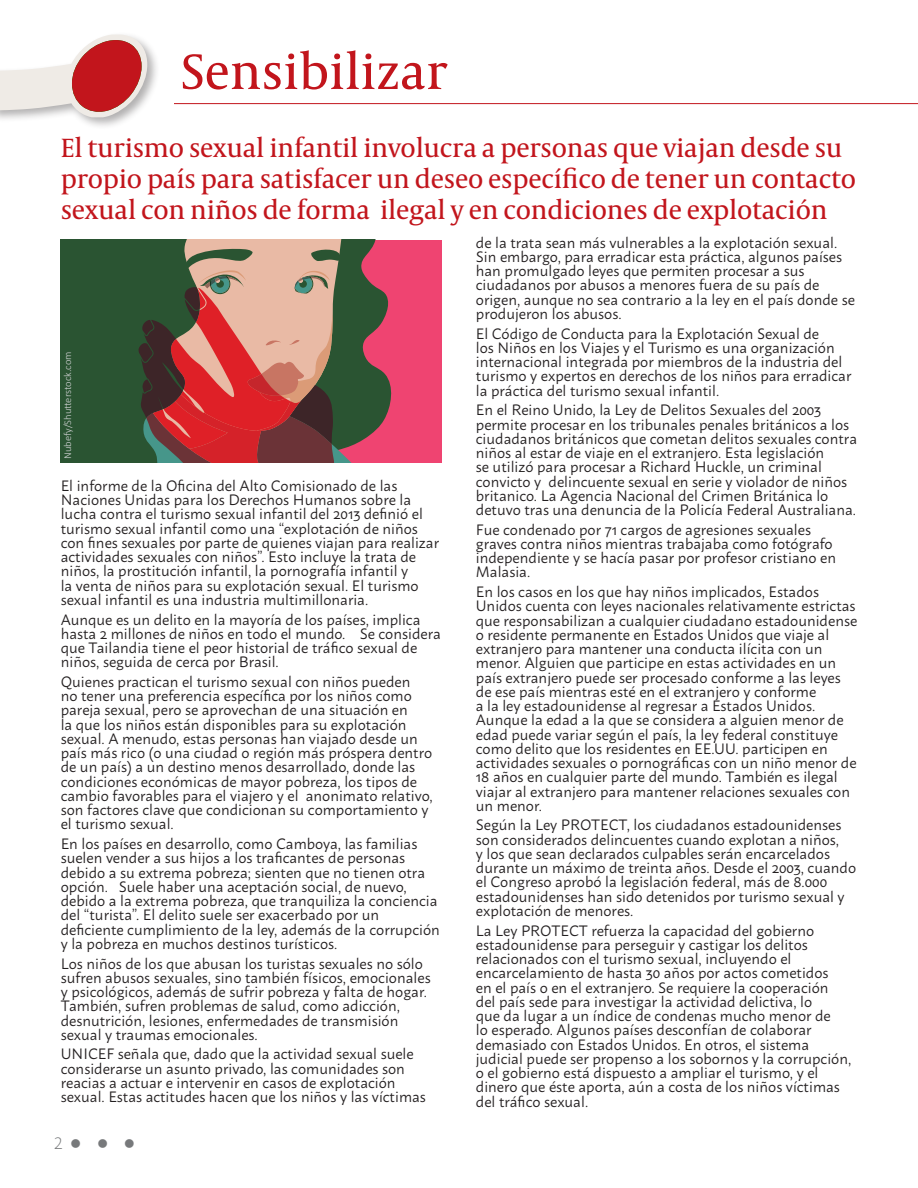
<style>
.page{position:relative;width:918px;height:1188px;background:#fff}
.page>*{position:absolute;margin:0;border:0;box-sizing:border-box;transform-origin:0 0}
.t1{font:51px "Capitolium News 2";color:#c2151c}
.t2{font:27px/31px "Capitolium News 2";letter-spacing:-.01em;color:#c2151c}
.t3{font:300 16.5px "Macho";color:#77797b}
.t4{font:15px/14.2px "Macho";color:#231f20}
.t5{font:300 10.5px "Calibri";color:#d1d3d4}
</style>
<div class="page">
<hr style="left:174px;top:103px;width:744px;height:1px;background:#c2151c">
<div style="left:0;top:31px;width:160px;height:99px;background:#231f20;opacity:.35"></div>
<svg style="left:0;top:35px;width:147px;height:82px"></svg>
<div style="left:61px;top:240px;width:381px;height:222px;background:#ef4471"></div>
<svg style="left:61px;top:240px;width:326px;height:222px;background:#7c5e4d"></svg>
<p class="t1" style="left:181px;top:36px;width:268px">Sensibilizar</p>
<p class="t2" style="left:61px;top:131px;width:797px">El turismo sexual infantil involucra a personas que viajan desde su propio país para satisfacer un deseo específico de tener un contacto sexual con niños de forma ilegal y en condiciones de explotación</p>
<p class="t5" style="left:61px;top:459px;width:109px;rotate:-90deg">Nubefy/Shutterstock.com</p>
<p class="t4" style="left:61px;top:477px;width:380px">El informe de la Oficina del Alto Comisionado de las Naciones Unidas para los Derechos Humanos sobre la lucha contra el turismo sexual infantil del 2013 definió el turismo sexual infantil como una “explotación de niños con fines sexuales por parte de quienes viajan para realizar actividades sexuales con niños”. Esto incluye la trata de niños, la prostitución infantil, la pornografía infantil y<br>la venta de niños para su explotación sexual. El turismo sexual infantil es una industria multimillonaria.</p>
<p class="t4" style="left:61px;top:611px;width:382px">Aunque es un delito en la mayoría de los países, implica hasta 2 millones de niños en todo el mundo. Se considera que Tailandia tiene el peor historial de tráfico sexual de niños, seguida de cerca por Brasil.</p>
<p class="t4" style="left:61px;top:673px;width:373px">Quienes practican el turismo sexual con niños pueden<br>no tener una preferencia específica por los niños como pareja sexual, pero se aprovechan de una situación en<br>la que los niños están disponibles para su explotación sexual. A menudo, estas personas han viajado desde un país más rico (o una ciudad o región más próspera dentro de un país) a un destino menos desarrollado, donde las condiciones económicas de mayor pobreza, los tipos de cambio favorables para el viajero y el anonimato relativo, son factores clave que condicionan su comportamiento y el turismo sexual.</p>
<p class="t4" style="left:61px;top:835px;width:381px">En los países en desarrollo, como Camboya, las familias suelen vender a sus hijos a los traficantes de personas debido a su extrema pobreza; sienten que no tienen otra opción. Suele haber una aceptación social, de nuevo, debido a la extrema pobreza, que tranquiliza la conciencia del “turista”. El delito suele ser exacerbado por un deficiente cumplimiento de la ley, además de la corrupción y la pobreza en muchos destinos turísticos.</p>
<p class="t4" style="left:61px;top:955px;width:371px">Los niños de los que abusan los turistas sexuales no sólo sufren abusos sexuales, sino también físicos, emocionales y psicológicos, además de sufrir pobreza y falta de hogar.<br>También, sufren problemas de salud, como adicción, desnutrición, lesiones, enfermedades de transmisión sexual y traumas emocionales.</p>
<p class="t4" style="left:61px;top:1046px;width:367px">UNICEF señala que, dado que la actividad sexual suele considerarse un asunto privado, las comunidades son reacias a actuar e intervenir en casos de explotación sexual. Estas actitudes hacen que los niños y las víctimas</p>
<p class="t3" style="left:54px;top:1129px;width:83px">2 ●●●</p>
<p class="t4" style="left:476px;top:234px;width:381px">de la trata sean más vulnerables a la explotación sexual.<br>Sin embargo, para erradicar esta práctica, algunos países han promulgado leyes que permiten procesar a sus ciudadanos por abusos a menores fuera de su país de origen, aunque no sea contrario a la ley en el país donde se produjeron los abusos.</p>
<p class="t4" style="left:476px;top:325px;width:377px">El Código de Conducta para la Explotación Sexual de<br>los Niños en los Viajes y el Turismo es una organización internacional integrada por miembros de la industria del turismo y expertos en derechos de los niños para erradicar la práctica del turismo sexual infantil.</p>
<p class="t4" style="left:476px;top:401px;width:383px">En el Reino Unido, la Ley de Delitos Sexuales del 2003 permite procesar en los tribunales penales británicos a los ciudadanos británicos que cometan delitos sexuales contra niños al estar de viaje en el extranjero. Esta legislación<br>se utilizó para procesar a Richard Huckle, un criminal convicto y delincuente sexual en serie y violador de niños britanico. La Agencia Nacional del Crimen Británica lo detuvo tras una denuncia de la Policía Federal Australiana.</p>
<p class="t4" style="left:476px;top:521px;width:362px">Fue condenado por 71 cargos de agresiones sexuales graves contra niños mientras trabajaba como fotógrafo independiente y se hacía pasar por profesor cristiano en Malasia.</p>
<p class="t4" style="left:476px;top:583px;width:383px">En los casos en los que hay niños implicados, Estados Unidos cuenta con leyes nacionales relativamente estrictas que responsabilizan a cualquier ciudadano estadounidense o residente permanente en Estados Unidos que viaje al extranjero para mantener una conducta ilícita con un menor. Alguien que participe en estas actividades en un país extranjero puede ser procesado conforme a las leyes de ese país mientras esté en el extranjero y conforme<br>a la ley estadounidense al regresar a Estados Unidos.<br>Aunque la edad a la que se considera a alguien menor de edad puede variar según el país, la ley federal constituye como delito que los residentes en EE.UU. participen en actividades sexuales o pornográficas con un niño menor de 18 años en cualquier parte del mundo. También es ilegal viajar al extranjero para mantener relaciones sexuales con un menor.</p>
<p class="t4" style="left:476px;top:817px;width:382px">Según la Ley PROTECT, los ciudadanos estadounidenses son considerados delincuentes cuando explotan a niños,<br>y los que sean declarados culpables serán encarcelados durante un máximo de treinta años. Desde el 2003, cuando el Congreso aprobó la legislación federal, más de 8.000 estadounidenses han sido detenidos por turismo sexual y explotación de menores.</p>
<p class="t4" style="left:476px;top:922px;width:377px">La Ley PROTECT refuerza la capacidad del gobierno estadounidense para perseguir y castigar los delitos relacionados con el turismo sexual, incluyendo el encarcelamiento de hasta 30 años por actos cometidos<br>en el país o en el extranjero. Se requiere la cooperación del país sede para investigar la actividad delictiva, lo<br>que da lugar a un índice de condenas mucho menor de<br>lo esperado. Algunos países desconfían de colaborar demasiado con Estados Unidos. En otros, el sistema judicial puede ser propenso a los sobornos y la corrupción, o el gobierno está dispuesto a ampliar el turismo, y el dinero que éste aporta, aún a costa de los niños víctimas del tráfico sexual.</p>
</div>
